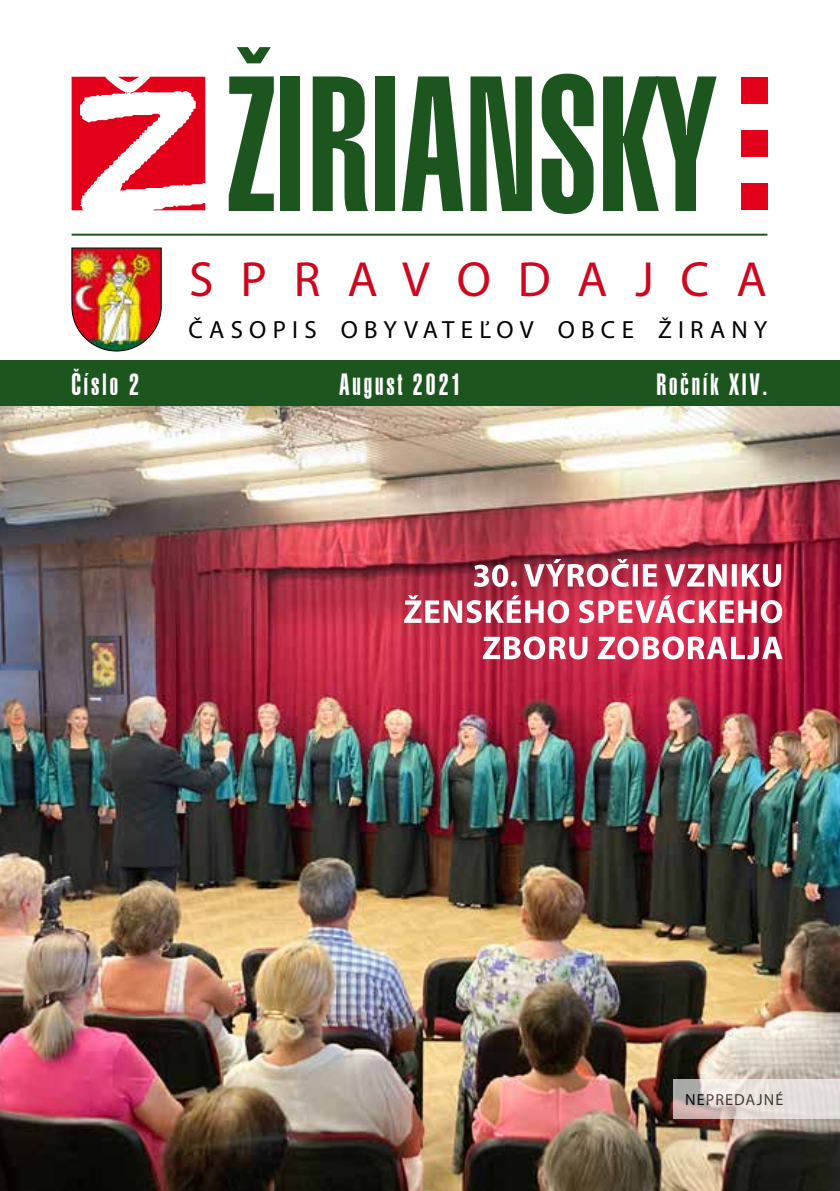
<style>
.page{position:relative;width:840px;height:1191px;background:#fff}
.page>*{position:absolute;margin:0;border:0;box-sizing:border-box;transform-origin:0 0}
.t1{font:186.8px "Swiss 911 AT Ultra Compressed";letter-spacing:.01em;color:#1c561e}
.t2{font:49.6px "Myriad Pro";letter-spacing:.54em;color:#cd071e}
.t3{font:30px "Swiss 911 AT Ultra Compressed";letter-spacing:.1em;color:#fff}
.t4{font:24.8px "Myriad Pro";letter-spacing:.25em;color:#000}
.t5{font:16px "Myriad Pro";letter-spacing:.07em;color:#000}
</style>
<div class="page">
<img style="left:0;top:406px;width:839px;height:785px">
<svg style="left:72px;top:77px;width:133px;height:133px"></svg>
<div style="left:0;top:360px;width:839px;height:46px;background:#1c561e"></div>
<svg style="left:673px;top:1079px;width:166px;height:40px;background:#ddd4d1"></svg>
<hr style="left:72px;top:234px;width:695px;height:2px;background:#1c561e">
<div style="left:740px;top:77px;width:27px;height:27px;background:#e2001a"></div>
<div style="left:740px;top:130px;width:27px;height:27px;background:#e2001a"></div>
<div style="left:740px;top:183px;width:27px;height:27px;background:#e2001a"></div>
<img style="left:71px;top:247px;width:91px;height:105px">
<svg style="left:482px;top:636px;width:300px;height:23px"></svg>
<svg style="left:404px;top:595px;width:377px;height:28px"></svg>
<svg style="left:473px;top:559px;width:307px;height:28px"></svg>
<h1 class="t1" style="left:228px;top:43px;width:485px">ŽIRIANSKY</h1>
<h2 class="t2" style="left:189px;top:248px;width:579px">SPRAVODAJCA</h2>
<p class="t4" style="left:188px;top:314px;width:580px">ČASOPIS OBYVATEĽOV OBCE ŽIRANY</p>
<p class="t3" style="left:72px;top:368px;width:69px">Číslo 2</p>
<p class="t3" style="left:339px;top:368px;width:123px">August 2021</p>
<p class="t3" style="left:656px;top:368px;width:112px">Ročník XIV.</p>
<p class="t5" style="left:684px;top:1090px;width:100px">NEPREDAJNÉ</p>
</div>
